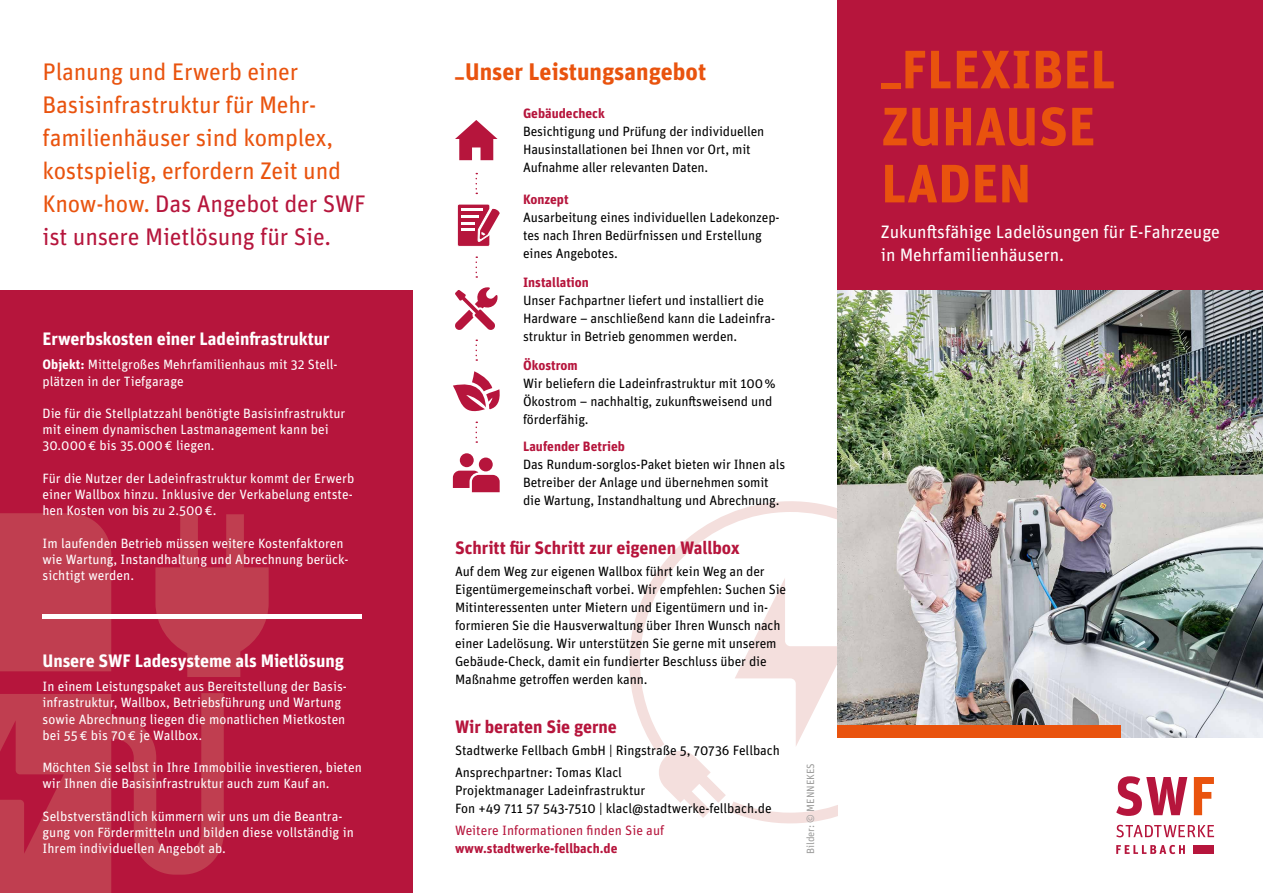
<style>
.page{position:relative;width:1263px;height:893px;background:#fff}
.page>*{position:absolute;margin:0;border:0;box-sizing:border-box;transform-origin:0 0}
.t1{font:700 54px/57px "Unit OT";letter-spacing:.005em;color:#e9530e}
.t2{font:24px/33px "Unit OT";letter-spacing:-.01em;color:#e9530e}
.t3{font:700 24px "Unit OT";color:#e9530e}
.t4{font:700 18px "Unit OT";letter-spacing:-.005em;color:#fff}
.t5{font:18px/22.5px "Unit OT";letter-spacing:-.005em;color:#fff}
.t6{font:700 18px "Unit OT";letter-spacing:-.005em;color:#b6153c}
.t7{font:13.5px/18px "Unit OT";letter-spacing:-.01em;color:#000}
.t8{font:13.5px/16.2px "Unit OT";color:#fff}
.t9{font:700 13.5px "Unit OT";color:#b6153c}
.t10{font:13.5px "Unit OT";color:#b6153c}
.t11{font:10.5px "Unit OT";letter-spacing:-.01em;color:#9d9d9c}
.s1{color:#b6153c}
.s2{font-weight:700}
.s3{font-family:"Brandon Grotesque"}
</style>
<div class="page">
<svg style="left:629px;top:480px;width:209px;height:271px"></svg>
<svg style="left:657px;top:573px;width:181px;height:251px"></svg>
<div style="left:0;top:291px;width:412px;height:602px;background:#b6153c"></div>
<div style="left:838px;top:0;width:425px;height:291px;background:#b6153c"></div>
<img style="left:838px;top:291px;width:425px;height:446px">
<svg style="left:1194px;top:777px;width:20px;height:38px"></svg>
<div style="left:1194px;top:845px;width:20px;height:9px;background:#b6153c"></div>
<svg style="left:1116px;top:825px;width:98px;height:12px"></svg>
<svg style="left:1116px;top:776px;width:71px;height:40px"></svg>
<svg style="left:1116px;top:845px;width:69px;height:9px"></svg>
<div style="left:838px;top:725px;width:283px;height:12px;background:#e9530e"></div>
<svg style="left:155px;top:514px;width:114px;height:163px"></svg>
<div style="left:0;top:513px;width:111px;height:158px;background:#c03e50"></div>
<svg style="left:455px;top:120px;width:42px;height:40px"></svg>
<svg style="left:457px;top:204px;width:43px;height:43px"></svg>
<svg style="left:455px;top:287px;width:43px;height:43px"></svg>
<div style="left:460px;top:453px;width:14px;height:14px;background:#b6153c;border-radius:50%"></div>
<div style="left:479px;top:458px;width:14px;height:13px;background:#b6153c;border-radius:50%"></div>
<svg style="left:453px;top:471px;width:47px;height:21px"></svg>
<svg style="left:475px;top:173px;width:2px;height:21px"></svg>
<svg style="left:475px;top:256px;width:2px;height:22px"></svg>
<svg style="left:475px;top:340px;width:2px;height:21px"></svg>
<svg style="left:0;top:693px;width:224px;height:200px"></svg>
<svg style="left:453px;top:371px;width:47px;height:72px"></svg>
<hr style="left:43px;top:614px;width:319px;height:4px;background:#fff">
<h2 class="t2" style="left:43px;top:55px;width:325px">Planung und Erwerb einer<br>Basisinfrastruktur für Mehr&shy;familienhäuser sind komplex, kostspielig, erfordern Zeit und<br>Know-how. <span class="s1">Das Angebot der SWF ist unsere Mietlösung für Sie.</span></h2>
<h3 class="t4" style="left:43px;top:327px;width:289px">Erwerbskosten einer Ladeinfrastruktur</h3>
<p class="t8" style="left:43px;top:356px;width:295px"><span class="s2">Objekt:</span> Mittelgroßes Mehrfamilienhaus mit 32 Stell&shy;plätzen in der Tiefgarage</p>
<p class="t8" style="left:43px;top:405px;width:304px">Die für die Stellplatzzahl benötigte Basisinfrastruktur mit einem dynamischen Lastmanagement kann bei<br>30.000€ bis 35.000€ liegen.</p>
<p class="t8" style="left:43px;top:470px;width:313px">Für die Nutzer der Ladeinfrastruktur kommt der Erwerb einer Wallbox hinzu. Inklusive der Verkabelung entste&shy;hen Kosten von bis zu 2.500€.</p>
<p class="t8" style="left:43px;top:535px;width:308px">Im laufenden Betrieb müssen weitere Kostenfaktoren wie Wartung, Instandhaltung und Abrechnung berück&shy;sichtigt werden.</p>
<h3 class="t4" style="left:43px;top:649px;width:303px">Unsere SWF Ladesysteme als Mietlösung</h3>
<p class="t8" style="left:43px;top:678px;width:305px">In einem Leistungspaket aus Bereitstellung der Basis&shy;infrastruktur, Wallbox, Betriebsführung und Wartung sowie Abrechnung liegen die monatlichen Mietkosten bei 55€ bis 70€ je Wallbox.</p>
<p class="t8" style="left:43px;top:759px;width:321px">Möchten Sie selbst in Ihre Immobilie investieren, bieten wir Ihnen die Basisinfrastruktur auch zum Kauf an.</p>
<p class="t8" style="left:43px;top:808px;width:313px">Selbstverständlich kümmern wir uns um die Beantra&shy;gung von Fördermitteln und bilden diese vollständig in<br>Ihrem individuellen Angebot ab.</p>
<h2 class="t3" style="left:455px;top:56px;width:253px">_Unser Leistungsangebot</h2>
<p class="t9" style="left:523px;top:105px;width:83px">Gebäudecheck</p>
<p class="t7" style="left:523px;top:122px;width:243px">Besichtigung und Prüfung der individuellen<br>Hausinstallationen bei Ihnen vor Ort, mit<br>Aufnahme aller relevanten Daten.</p>
<p class="t9" style="left:523px;top:190px;width:47px">Konzept</p>
<p class="t7" style="left:523px;top:208px;width:258px">Ausarbeitung eines individuellen Ladekonzep&shy;tes nach Ihren Bedürfnissen und Erstellung eines Angebotes.</p>
<p class="t9" style="left:523px;top:273px;width:67px">Installation</p>
<p class="t7" style="left:523px;top:291px;width:254px">Unser Fachpartner liefert und installiert die<br>Hardware – anschließend kann die Ladeinfra&shy;struktur in Betrieb genommen werden.</p>
<p class="t9" style="left:523px;top:356px;width:56px">Ökostrom</p>
<p class="t7" style="left:523px;top:374px;width:254px">Wir beliefern die Ladeinfrastruktur mit 100%<br>Ökostrom – nachhaltig, zukunftsweisend und förderfähig.</p>
<p class="t9" style="left:523px;top:438px;width:103px">Laufender Betrieb</p>
<p class="t7" style="left:523px;top:455px;width:264px">Das Rundum-sorglos-Paket bieten wir Ihnen als<br>Betreiber der Anlage und übernehmen somit die Wartung, Instandhaltung und Abrechnung.</p>
<h3 class="t6" style="left:455px;top:536px;width:286px">Schritt für Schritt zur eigenen Wallbox</h3>
<p class="t7" style="left:455px;top:562px;width:333px">Auf dem Weg zur eigenen Wallbox führt kein Weg an der Eigentümergemeinschaft vorbei. Wir empfehlen: Suchen Sie Mitinteressenten unter Mietern und Eigentümern und in&shy;formieren Sie die Hausverwaltung über Ihren Wunsch nach einer Ladelösung. Wir unterstützen Sie gerne mit unserem Gebäude-Check, damit ein fundierter Beschluss über die Maßnahme getroffen werden kann.</p>
<h3 class="t6" style="left:455px;top:714px;width:163px">Wir beraten Sie gerne</h3>
<p class="t7" style="left:455px;top:739px;width:326px;line-height:22.2px">Stadtwerke Fellbach GmbH | Ringstraße 5, 70736 Fellbach<br>Ansprechpartner: Tomas Klacl</p>
<p class="t7" style="left:455px;top:781px;width:318px">Projektmanager Ladeinfrastruktur<br>Fon +49 711 57 543-7510 | klacl@stadtwerke-fellbach.de</p>
<p class="t10" style="left:455px;top:822px;width:211px">Weitere Informationen finden Sie auf</p>
<p class="t9" style="left:455px;top:840px;width:164px">www.stadtwerke-fellbach.de</p>
<p class="t11" style="left:804px;top:854px;width:92px;rotate:-90deg">Bilder: <span class="s3">©</span> MENNEKES</p>
<h1 class="t1" style="left:881px;top:40px;width:236px">_FLEXIBEL<br>ZUHAUSE<br>LADEN</h1>
<h3 class="t5" style="left:881px;top:220px;width:341px">Zukunftsfähige Ladelösungen für E-Fahrzeuge in Mehrfamilienhäusern.</h3>
</div>
